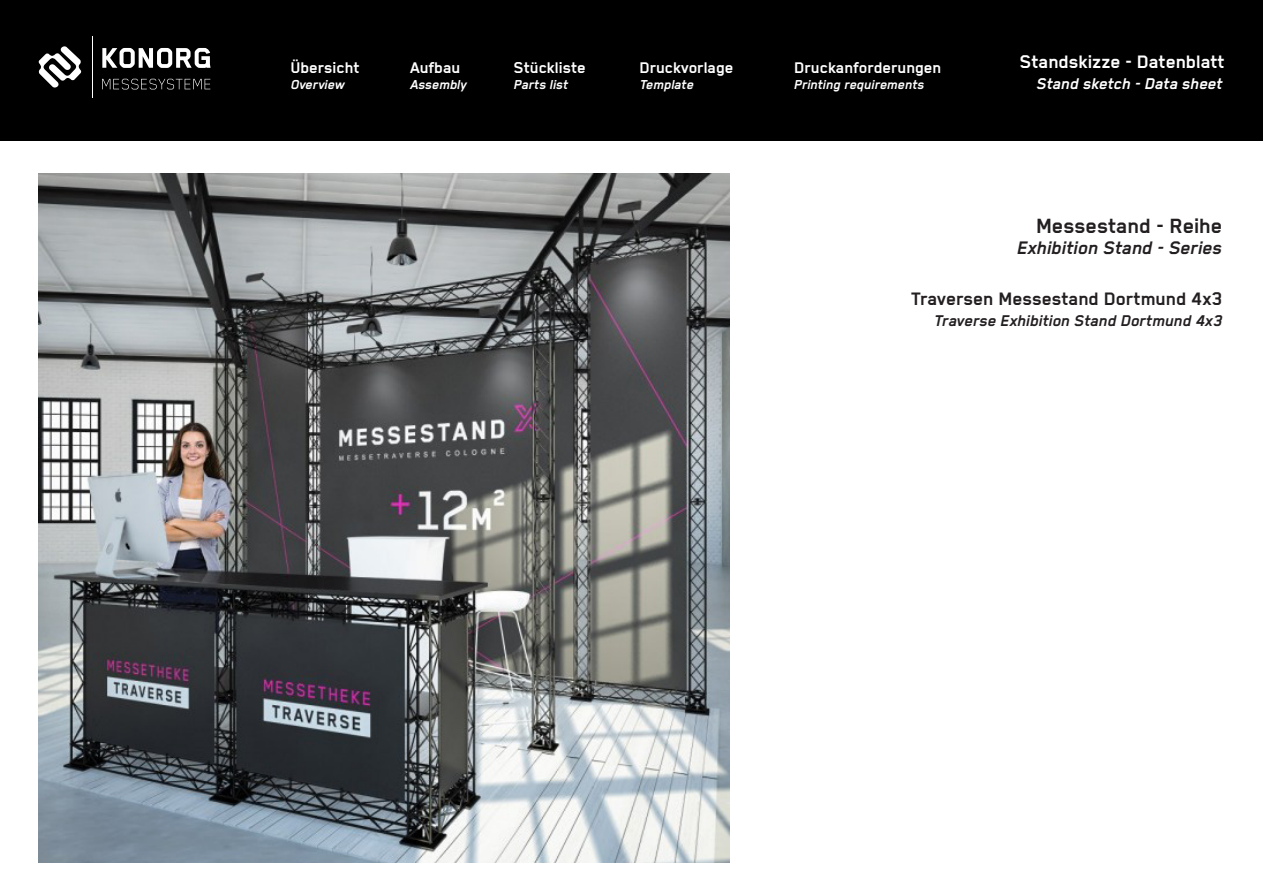
<style>
.page{position:relative;width:1263px;height:893px;background:#fff}
.page>*{position:absolute;margin:0;border:0;box-sizing:border-box;transform-origin:0 0}
.t1{font:700 24px "Blender";color:#231f20}
.t2{font:700 21px "Blender";color:#231f20}
.t3{font:700 21px "Blender";color:#fff}
.t4{font:italic 700 21px "Blender";color:#231f20}
.t5{font:700 18px "Blender";color:#fff}
.t6{font:italic 700 18px "Blender";color:#231f20}
.t7{font:italic 700 18px "Blender";color:#fff}
.t8{font:italic 700 15px "Blender";color:#fff}
</style>
<div class="page">
<div style="left:0;top:0;width:1263px;height:140px;background:#000001"></div>
<svg style="left:38px;top:46px;width:44px;height:42px"></svg>
<svg style="left:102px;top:48px;width:109px;height:20px"></svg>
<svg style="left:102px;top:79px;width:108px;height:10px"></svg>
<hr style="left:92px;top:36px;width:1px;height:62px;background:#fff">
<img style="left:39px;top:173px;width:690px;height:689px">
<p class="t5" style="left:290px;top:58px;width:71px">Übersicht</p>
<p class="t5" style="left:410px;top:58px;width:52px">Aufbau</p>
<p class="t5" style="left:514px;top:58px;width:74px">Stückliste</p>
<p class="t5" style="left:639px;top:58px;width:95px">Druckvorlage</p>
<p class="t8" style="left:291px;top:77px;width:55px">Overview</p>
<p class="t8" style="left:410px;top:77px;width:58px">Assembly</p>
<p class="t8" style="left:514px;top:77px;width:56px">Parts list</p>
<p class="t8" style="left:640px;top:77px;width:56px">Template</p>
<p class="t5" style="left:794px;top:58px;width:149px">Druckanforderungen</p>
<p class="t8" style="left:794px;top:77px;width:132px">Printing requirements</p>
<p class="t3" style="left:1019px;top:50px;width:207px">Standskizze - Datenblatt</p>
<p class="t7" style="left:1036px;top:74px;width:187px">Stand sketch - Data sheet</p>
<p class="t1" style="left:1036px;top:214px;width:188px">Messestand - Reihe</p>
<p class="t4" style="left:1017px;top:237px;width:207px">Exhibition Stand - Series</p>
<p class="t2" style="left:911px;top:288px;width:313px">Traversen Messestand Dortmund 4x3</p>
<p class="t6" style="left:934px;top:312px;width:289px">Traverse Exhibition Stand Dortmund 4x3</p>
</div>
